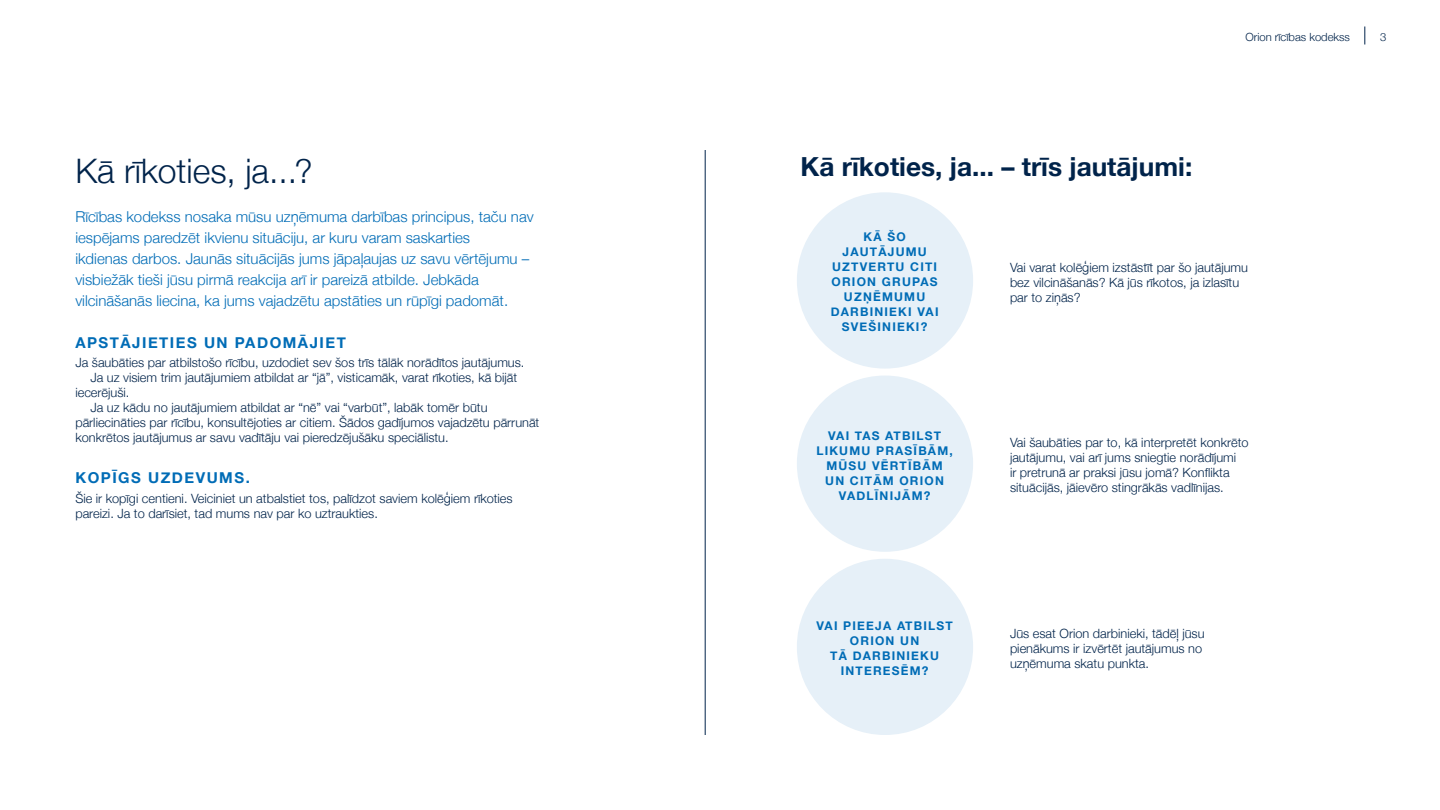
<style>
.page{position:relative;width:1440px;height:810px;background:#fff}
.page>*{position:absolute;margin:0;border:0;box-sizing:border-box;transform-origin:0 0}
.t1{font:300 33.75px "Helvetica Neue";color:#00234a}
.t2{font:700 26.25px "Helvetica Neue";color:#00234a}
.t3{font:300 15px/21px "Helvetica Neue";color:#006cb6}
.t4{font:700 15px "Helvetica Neue";letter-spacing:.1em;color:#006cb6}
.t5{font:300 12.75px/15px "Helvetica Neue";color:#00234a}
.t6{font:700 12px/15px "Helvetica Neue";letter-spacing:.1em;color:#006cb6;text-align:center}
.t7{font:300 11.25px "Helvetica Neue";color:#00234a}
</style>
<div class="page">
<svg style="left:1365px;top:27px;width:1px;height:18px"></svg>
<hr style="left:705px;top:150px;width:1px;height:585px;background:#00234a">
<div style="left:797px;top:192px;width:176px;height:177px;background:#e6f0f8;border-radius:50%"></div>
<div style="left:797px;top:376px;width:176px;height:176px;background:#e6f0f8;border-radius:50%"></div>
<div style="left:797px;top:559px;width:176px;height:176px;background:#e6f0f8;border-radius:50%"></div>
<h1 class="t1" style="left:75px;top:143px;width:239px">Kā rīkoties, ja...?</h1>
<p class="t3" style="left:75px;top:205px;width:460px">Rīcības kodekss nosaka mūsu uzņēmuma darbības principus, taču nav iespējams paredzēt ikvienu situāciju, ar kuru varam saskarties<br>ikdienas darbos. Jaunās situācijās jums jāpaļaujas uz savu vērtējumu – visbiežāk tieši jūsu pirmā reakcija arī ir pareizā atbilde. Jebkāda vilcināšanās liecina, ka jums vajadzētu apstāties un rūpīgi padomāt.</p>
<p class="t4" style="left:75px;top:331px;width:272px">APSTĀJIETIES UN PADOMĀJIET</p>
<p class="t5" style="left:75px;top:354px;width:451px">Ja šaubāties par atbilstošo rīcību, uzdodiet sev šos trīs tālāk norādītos jautājumus.</p>
<p class="t5" style="left:90px;top:369px;width:428px">Ja uz visiem trim jautājumiem atbildat ar “jā”, visticamāk, varat rīkoties, kā bijāt</p>
<p class="t5" style="left:75px;top:384px;width:56px">iecerējuši.</p>
<p class="t5" style="left:90px;top:399px;width:399px">Ja uz kādu no jautājumiem atbildat ar “nē” vai “varbūt”, labāk tomēr būtu</p>
<p class="t5" style="left:75px;top:414px;width:466px">pārliecināties par rīcību, konsultējoties ar citiem. Šādos gadījumos vajadzētu pārrunāt</p>
<p class="t5" style="left:75px;top:429px;width:375px">konkrētos jautājumus ar savu vadītāju vai pieredzējušāku speciālistu.</p>
<p class="t4" style="left:75px;top:466px;width:176px">KOPĪGS UZDEVUMS.</p>
<p class="t5" style="left:75px;top:490px;width:439px">Šie ir kopīgi centieni. Veiciniet un atbalstiet tos, palīdzot saviem kolēģiem rīkoties pareizi. Ja to darīsiet, tad mums nav par ko uztraukties.</p>
<h2 class="t2" style="left:801px;top:146px;width:393px">Kā rīkoties, ja... – trīs jautājumi:</h2>
<p class="t7" style="left:1246px;top:28px;width:106px">Orion rīcības kodekss</p>
<p class="t7" style="left:1380px;top:28px;width:8px">3</p>
<p class="t6" style="left:831px;top:230px;width:109px">KĀ ŠO<br>JAUTĀJUMU<br>UZTVERTU CITI<br>ORION GRUPAS<br>UZŅĒMUMU<br>DARBINIEKI VAI<br>SVEŠINIEKI?</p>
<p class="t6" style="left:816px;top:428px;width:138px">VAI TAS ATBILST<br>LIKUMU PRASĪBĀM,<br>MŪSU VĒRTĪBĀM<br>UN CITĀM ORION<br>VADLĪNIJĀM?</p>
<p class="t6" style="left:816px;top:619px;width:138px">VAI PIEEJA ATBILST<br>ORION UN<br>TĀ DARBINIEKU<br>INTERESĒM?</p>
<p class="t5" style="left:1010px;top:259px;width:240px">Vai varat kolēģiem izstāstīt par šo jautājumu bez vilcināšanās? Kā jūs rīkotos, ja izlasītu par to ziņās?</p>
<p class="t5" style="left:1010px;top:434px;width:240px">Vai šaubāties par to, kā interpretēt konkrēto jautājumu, vai arī jums sniegtie norādījumi<br>ir pretrunā ar praksi jūsu jomā? Konflikta situācijās, jāievēro stingrākās vadlīnijas.</p>
<p class="t5" style="left:1010px;top:625px;width:196px">Jūs esat Orion darbinieki, tādēļ jūsu pienākums ir izvērtēt jautājumus no uzņēmuma skatu punkta.</p>
</div>
